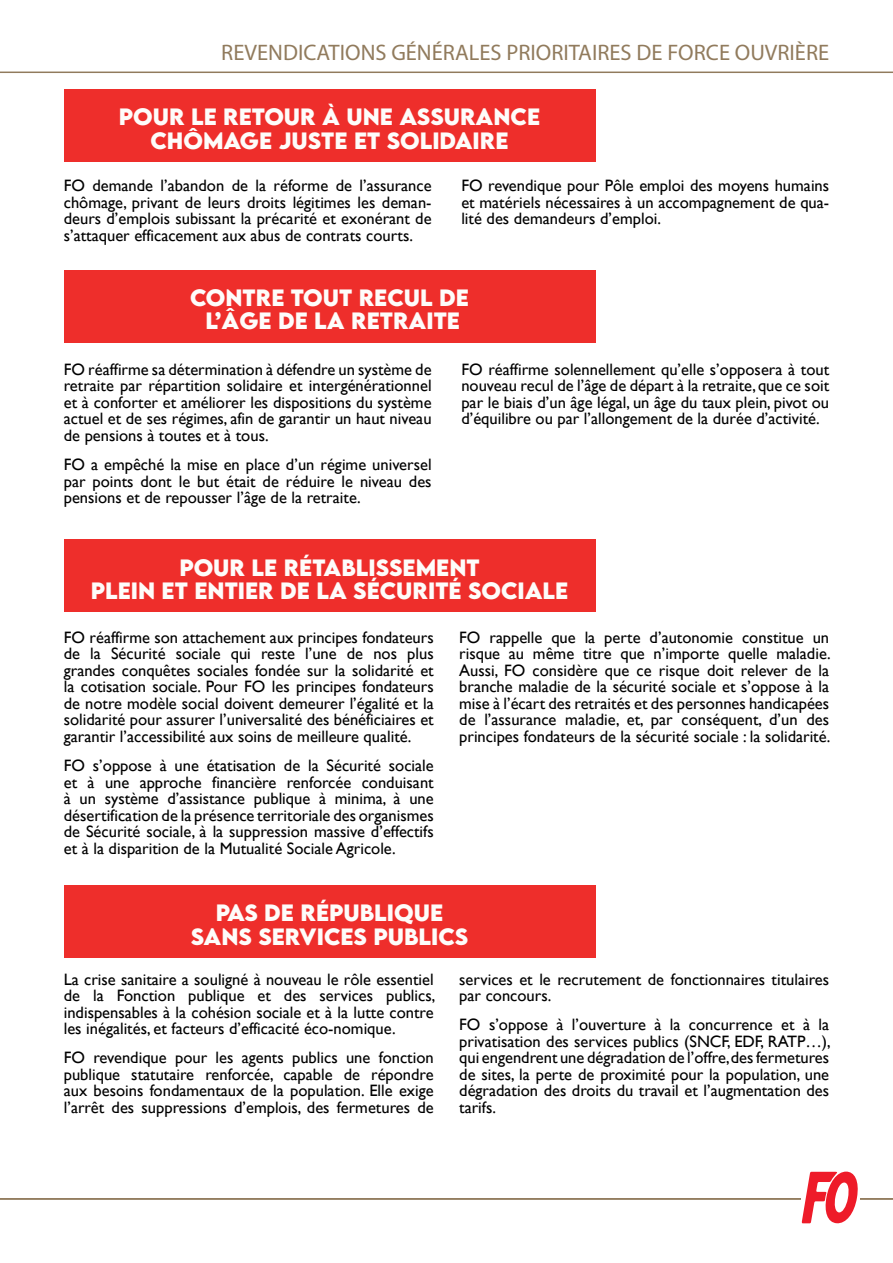
<style>
.page{position:relative;width:893px;height:1263px;background:#fff}
.page>*{position:absolute;margin:0;border:0;box-sizing:border-box;transform-origin:0 0}
.t1{font:22.5px "Myriad Pro";color:#917b5d}
.DOMAINE{font:700 21px "LEMONMILK";color:#fefcfa}
.ENUMERATION{font:16.5px/16.5px "Gill Sans";color:#000;text-align:justify}
</style>
<div class="page">
<hr style="left:0;top:72px;width:893px;height:1px;background:#917b5d">
<hr style="left:0;top:1198px;width:893px;height:1px;background:#917b5d">
<svg style="left:801px;top:1171px;width:59px;height:53px"></svg>
<div style="left:64px;top:90px;width:531px;height:72px;background:#ee2e2b"></div>
<div style="left:64px;top:270px;width:531px;height:72px;background:#ee2e2b"></div>
<div style="left:64px;top:540px;width:531px;height:72px;background:#ee2e2b"></div>
<div style="left:64px;top:885px;width:531px;height:73px;background:#ee2e2b"></div>
<h1 class="t1" style="left:221px;top:39px;width:609px">REVENDICATIONS GÉNÉRALES PRIORITAIRES DE FORCE OUVRIÈRE</h1>
<p class="DOMAINE" style="left:119px;top:103px;width:423px">POUR LE RETOUR À UNE ASSURANCE</p>
<p class="DOMAINE" style="left:151px;top:126px;width:360px">CHÔMAGE JUSTE ET SOLIDAIRE</p>
<p class="ENUMERATION" style="left:64px;top:178px;width:369px">FO demande l’abandon de la réforme de l’assurance chômage, privant de leurs droits légitimes les deman&shy;deurs d’emplois subissant la précarité et exonérant de s’attaquer efficacement aux abus de contrats courts.</p>
<p class="ENUMERATION" style="left:461px;top:178px;width:369px">FO revendique pour Pôle emploi des moyens humains et matériels nécessaires à un accompagnement de qua&shy;lité des demandeurs d’emploi.</p>
<p class="DOMAINE" style="left:190px;top:283px;width:280px">CONTRE TOUT RECUL DE</p>
<p class="DOMAINE" style="left:205px;top:307px;width:256px">L’ÂGE DE LA RETRAITE</p>
<p class="ENUMERATION" style="left:64px;top:361px;width:369px">FO réaffirme sa détermination à défendre un système de retraite par répartition solidaire et intergénérationnel et à conforter et améliorer les dispositions du système actuel et de ses régimes, afin de garantir un haut niveau de pensions à toutes et à tous.</p>
<p class="ENUMERATION" style="left:64px;top:457px;width:369px">FO a empêché la mise en place d’un régime universel par points dont le but était de réduire le niveau des pensions et de repousser l’âge de la retraite.</p>
<p class="ENUMERATION" style="left:461px;top:361px;width:369px">FO réaffirme solennellement qu’elle s’opposera à tout nouveau recul de l’âge de départ à la retraite, que ce soit par le biais d’un âge légal, un âge du taux plein, pivot ou d’équilibre ou par l’allongement de la durée d’activité.</p>
<p class="DOMAINE" style="left:179px;top:553px;width:302px">POUR LE RÉTABLISSEMENT</p>
<p class="DOMAINE" style="left:91px;top:576px;width:479px">PLEIN ET ENTIER DE LA SÉCURITÉ SOCIALE</p>
<p class="ENUMERATION" style="left:64px;top:629px;width:371px">FO réaffirme son attachement aux principes fondateurs de la Sécurité sociale qui reste l’une de nos plus grandes conquêtes sociales fondée sur la solidarité et la cotisation sociale. Pour FO les principes fondateurs de notre modèle social doivent demeurer l’égalité et la solidarité pour assurer l’universalité des bénéficiaires et garantir l’accessibilité aux soins de meilleure qualité.</p>
<p class="ENUMERATION" style="left:64px;top:758px;width:371px">FO s’oppose à une étatisation de la Sécurité sociale et à une approche financière renforcée conduisant à un système d’assistance publique à minima, à une désertification de la présence territoriale des organismes de Sécurité sociale, à la suppression massive d’effectifs et à la disparition de la Mutualité Sociale Agricole.</p>
<p class="ENUMERATION" style="left:459px;top:629px;width:373px">FO rappelle que la perte d’autonomie constitue un risque au même titre que n’importe quelle maladie.<br>Aussi, FO considère que ce risque doit relever de la branche maladie de la sécurité sociale et s’oppose à la mise à l’écart des retraités et des personnes handicapées de l’assurance maladie, et, par conséquent, d’un des principes fondateurs de la sécurité sociale : la solidarité.</p>
<p class="DOMAINE" style="left:216px;top:899px;width:229px">PAS DE RÉPUBLIQUE</p>
<p class="DOMAINE" style="left:191px;top:922px;width:279px">SANS SERVICES PUBLICS</p>
<p class="ENUMERATION" style="left:64px;top:971px;width:373px">La crise sanitaire a souligné à nouveau le rôle essentiel de la Fonction publique et des services publics, indispensables à la cohésion sociale et à la lutte contre les inégalités, et facteurs d’efficacité éco-nomique.</p>
<p class="ENUMERATION" style="left:64px;top:1050px;width:371px">FO revendique pour les agents publics une fonction publique statutaire renforcée, capable de répondre aux besoins fondamentaux de la population. Elle exige l’arrêt des suppressions d’emplois, des fermetures de</p>
<p class="ENUMERATION" style="left:459px;top:971px;width:371px">services et le recrutement de fonctionnaires titulaires par concours.</p>
<p class="ENUMERATION" style="left:459px;top:1017px;width:373px">FO s’oppose à l’ouverture à la concurrence et à la privatisation des services publics (SNCF, EDF, RATP…), qui engendrent une dégradation de l’offre,des fermetures de sites, la perte de proximité pour la population, une dégradation des droits du travail et l’augmentation des tarifs.</p>
</div>
